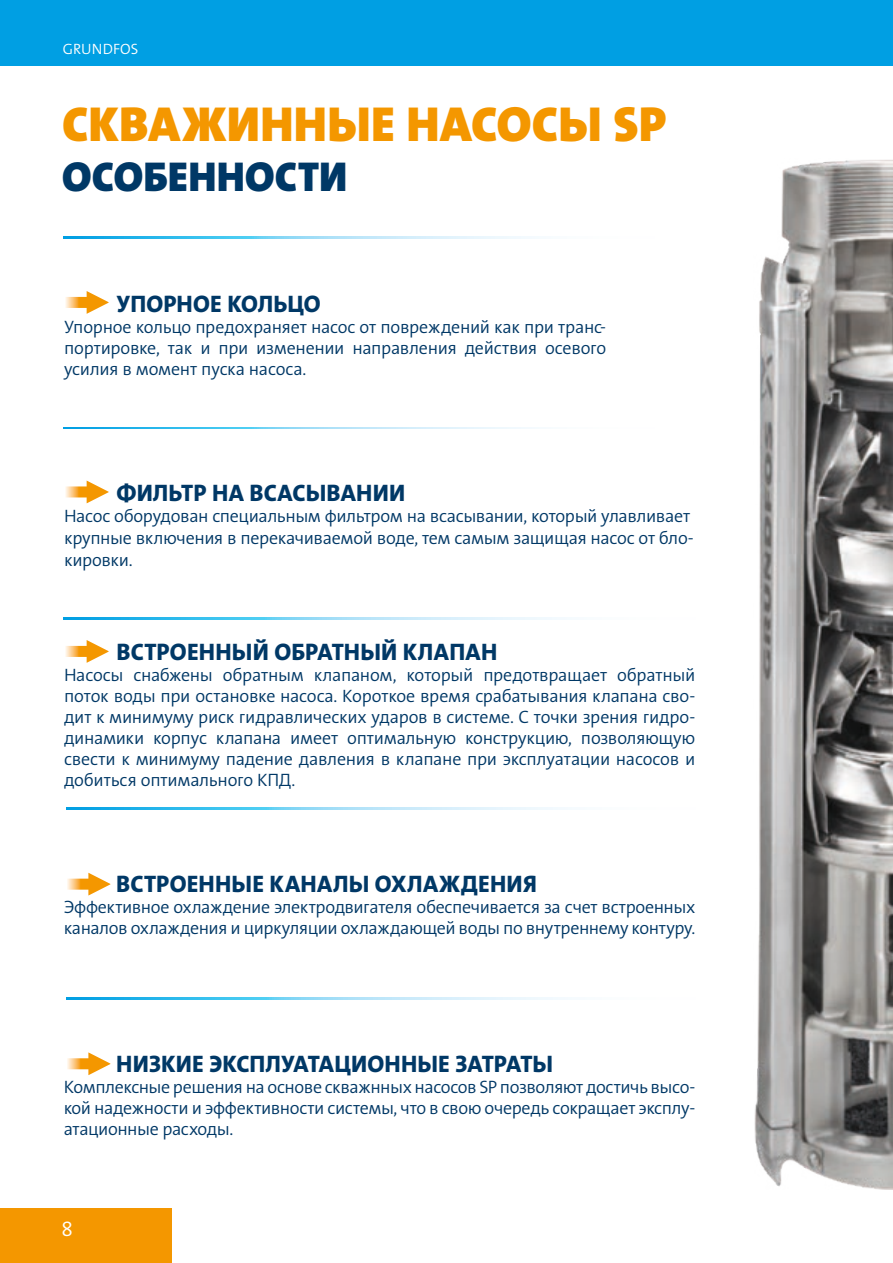
<style>
.page{position:relative;width:893px;height:1263px;background:#fff}
.page>*{position:absolute;margin:0;border:0;box-sizing:border-box;transform-origin:0 0}
.t1{font:49.5px "Grundfos The Sans V2 OT 9 BL";letter-spacing:.005em;color:#f49700}
.t2{font:42px "Grundfos The Sans V2 OT 9 BL";letter-spacing:.005em;color:#003866}
.t3{font:24px "Grundfos The Sans V2 OT 8 XB";letter-spacing:.005em;color:#003866}
.t4{font:21px "Grundfos The Sans V2 OT 4 SL";color:#fff}
.t5{font:18px/21px "Grundfos The Sans V2 OT 4 SL";letter-spacing:-.02em;color:#003866;text-align:justify}
.t6{font:15px "Grundfos The Sans V2 OT 4 SL";color:#fff}
</style>
<div class="page">
<div style="left:0;top:0;width:893px;height:65px;background:#009fe3"></div>
<div style="left:0;top:1209px;width:171px;height:54px;background:#f49700"></div>
<svg style="left:64px;top:237px;width:468px;height:2px"></svg>
<svg style="left:64px;top:427px;width:468px;height:2px"></svg>
<svg style="left:64px;top:617px;width:501px;height:2px"></svg>
<svg style="left:65px;top:291px;width:44px;height:23px"></svg>
<svg style="left:65px;top:480px;width:44px;height:23px"></svg>
<svg style="left:65px;top:640px;width:44px;height:23px"></svg>
<svg style="left:67px;top:873px;width:43px;height:22px"></svg>
<svg style="left:67px;top:1052px;width:43px;height:23px"></svg>
<svg style="left:66px;top:807px;width:499px;height:2px"></svg>
<svg style="left:66px;top:997px;width:499px;height:2px"></svg>
<img style="left:754px;top:160px;width:139px;height:1030px">
<p class="t6" style="left:63px;top:40px;width:77px">GRUNDFOS</p>
<h1 class="t1" style="left:62px;top:92px;width:606px">СКВАЖИННЫЕ НАСОСЫ SP</h1>
<h2 class="t2" style="left:62px;top:150px;width:287px">ОСОБЕННОСТИ</h2>
<h3 class="t3" style="left:117px;top:288px;width:206px">УПОРНОЕ КОЛЬЦО</h3>
<p class="t5" style="left:64px;top:316px;width:544px">Упорное кольцо предохраняет насос от повреждений как при транс&shy;портировке, так и при изменении направления действия осевого усилия в момент пуска насоса.</p>
<h3 class="t3" style="left:117px;top:477px;width:290px">ФИЛЬТР НА ВСАСЫВАНИИ</h3>
<p class="t5" style="left:64px;top:506px;width:631px;line-height:21.6px;text-align:left">Насос оборудован специальным фильтром на всасывании, который улавливает крупные включения в перекачиваемой воде, тем самым защищая насос от бло&shy;кировки.</p>
<h3 class="t3" style="left:117px;top:637px;width:382px">ВСТРОЕННЫЙ ОБРАТНЫЙ КЛАПАН</h3>
<p class="t5" style="left:64px;top:665px;width:633px">Насосы снабжены обратным клапаном, который предотвращает обратный поток воды при остановке насоса. Короткое время срабатывания клапана сво&shy;дит к минимуму риск гидравлических ударов в системе. С точки зрения гидро&shy;динамики корпус клапана имеет оптимальную конструкцию, позволяющую свести к минимуму падение давления в клапане при эксплуатации насосов и добиться оптимального КПД.</p>
<h3 class="t3" style="left:116px;top:868px;width:422px">ВСТРОЕННЫЕ КАНАЛЫ ОХЛАЖДЕНИЯ</h3>
<p class="t5" style="left:64px;top:896px;width:633px">Эффективное охлаждение электродвигателя обеспечивается за счет встроенных каналов охлаждения и циркуляции охлаждающей воды по внутреннему контуру.</p>
<h3 class="t3" style="left:116px;top:1048px;width:438px">НИЗКИЕ ЭКСПЛУАТАЦИОННЫЕ ЗАТРАТЫ</h3>
<p class="t5" style="left:64px;top:1076px;width:633px">Комплексные решения на основе скважнных насосов SP позволяют достичь высо&shy;кой надежности и эффективности системы, что в свою очередь сокращает эксплу&shy;атационные расходы.</p>
<p class="t4" style="left:62px;top:1215px;width:13px">8</p>
</div>
